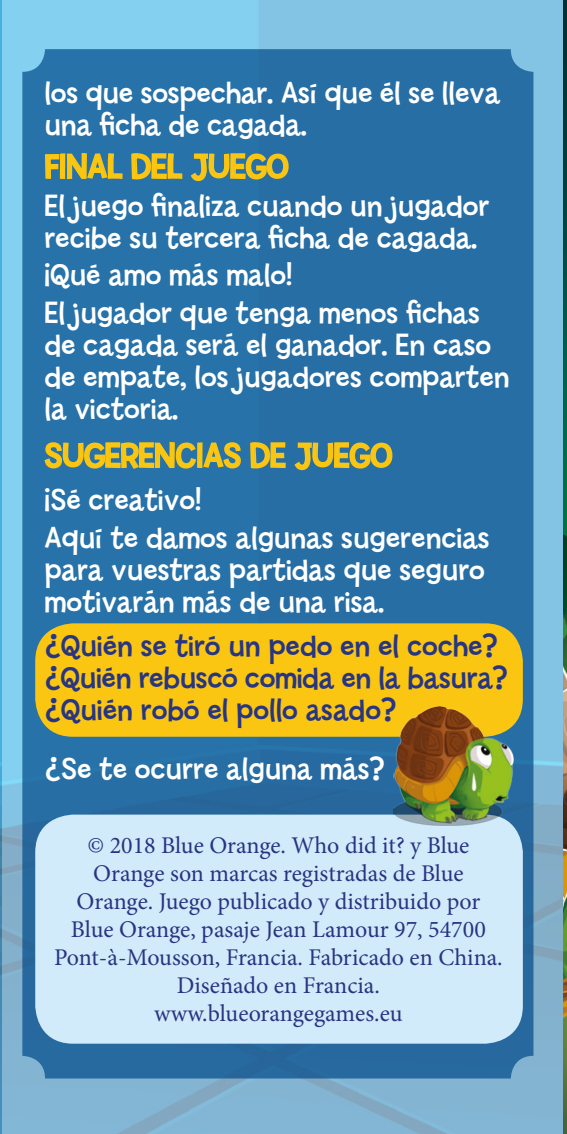
<style>
.page{position:relative;width:567px;height:1134px;background:#fff}
.page>*{position:absolute;margin:0;border:0;box-sizing:border-box;transform-origin:0 0}
.t1{font:36px "Billy";color:#fbc611}
.t2{font:32px/32px "Billy";color:#fff}
.t3{font:32px/32px "Billy";color:#283582}
.t4{font:24px/28px "Minion Pro";color:#283582;text-align:center}
</style>
<div class="page">
<img style="left:0;top:0;width:564px;height:1134px">
<div style="left:22px;top:49px;width:511px;height:1029px;background:#276ea5;border-radius:23px"></div>
<div style="left:35px;top:815px;width:488px;height:229px;background:#d1ebfa;border-radius:38px"></div>
<img style="left:564px;top:0;width:3px;height:1134px">
<div style="left:35px;top:623px;width:488px;height:114px;background:#fbc611;border-radius:38px"></div>
<svg style="left:45px;top:154px;width:15px;height:25px"></svg>
<div style="left:60px;top:153px;width:5px;height:26px;border:2px solid #fbc611"></div>
<svg style="left:66px;top:153px;width:57px;height:26px"></svg>
<svg style="left:131px;top:153px;width:52px;height:27px"></svg>
<svg style="left:190px;top:153px;width:99px;height:29px"></svg>
<svg style="left:44px;top:442px;width:197px;height:27px"></svg>
<svg style="left:250px;top:442px;width:36px;height:27px"></svg>
<svg style="left:294px;top:442px;width:99px;height:29px"></svg>
<img style="left:394px;top:707px;width:119px;height:118px">
<p class="t2" style="left:44px;top:77px;width:457px">los que sospechar. Así que él se lleva una ficha de cagada.</p>
<p class="t1" style="left:44px;top:146px;width:246px">FINAL DEL JUEGO</p>
<p class="t2" style="left:44px;top:190px;width:447px">El juego finaliza cuando un jugador recibe su tercera ficha de cagada.</p>
<p class="t2" style="left:44px;top:257px;width:437px;line-height:37.6px">¡Qué amo más malo!<br>El jugador que tenga menos fichas</p>
<p class="t2" style="left:44px;top:330px;width:467px">de cagada será el ganador. En caso de empate, los jugadores comparten la victoria.</p>
<p class="t1" style="left:44px;top:435px;width:349px">SUGERENCIAS DE JUEGO</p>
<p class="t2" style="left:44px;top:482px;width:447px;line-height:37.6px">¡Sé creativo!<br>Aquí te damos algunas sugerencias</p>
<p class="t2" style="left:44px;top:555px;width:442px">para vuestras partidas que seguro motivarán más de una risa.</p>
<p class="t3" style="left:44px;top:630px;width:465px">¿Quién se tiró un pedo en el coche? ¿Quién rebuscó comida en la basura? ¿Quién robó el pollo asado?</p>
<p class="t2" style="left:44px;top:753px;width:342px">¿Se te ocurre alguna más?</p>
<p class="t4" style="left:54px;top:831px;width:450px">© 2018 Blue Orange. Who did it? y Blue Orange son marcas registradas de Blue Orange. Juego publicado y distribuido por Blue Orange, pasaje Jean Lamour 97, 54700<br>Pont-à-Mousson, Francia. Fabricado en China.<br>Diseñado en Francia. www.blueorangegames.eu</p>
</div>
